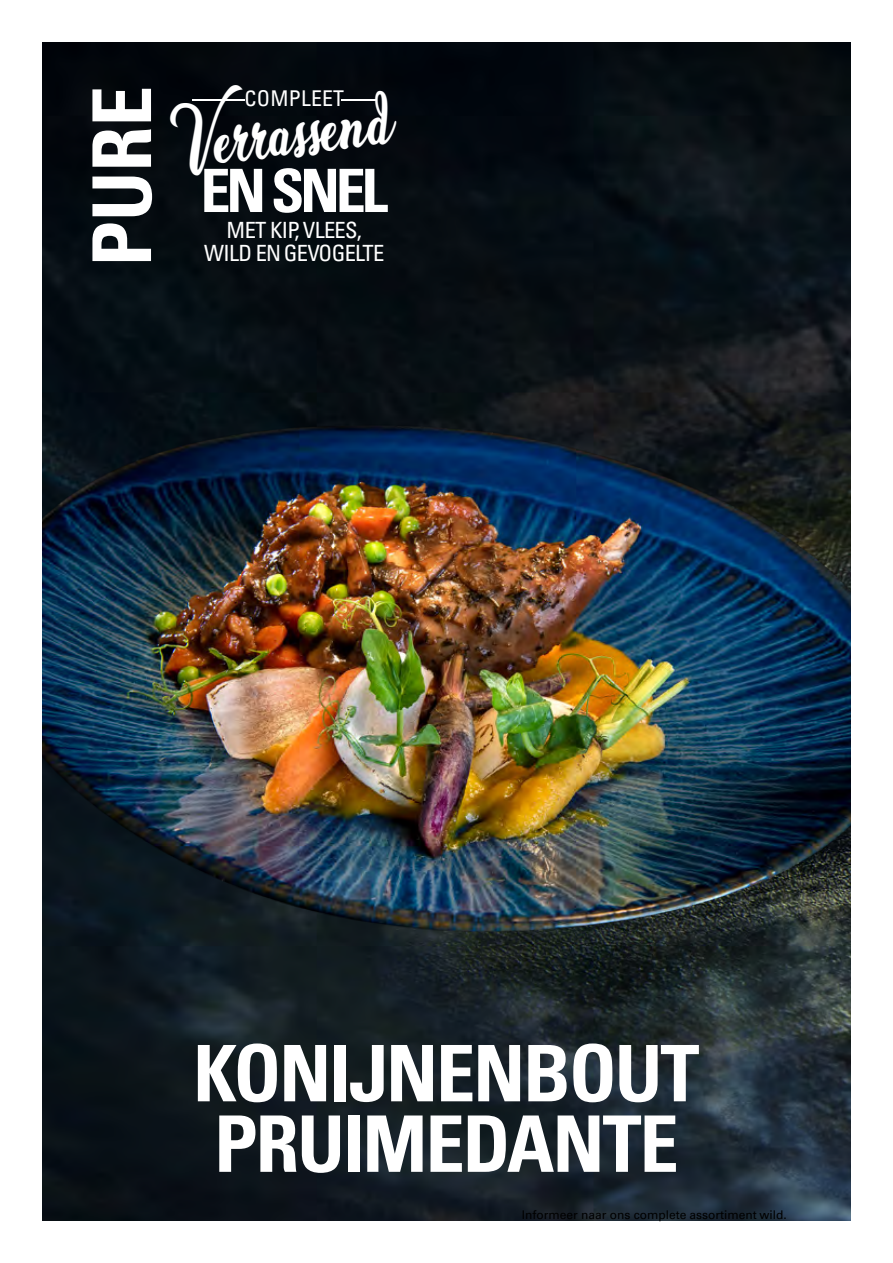
<style>
.page{position:relative;width:893px;height:1263px;background:#fff}
.page>*{position:absolute;margin:0;border:0;box-sizing:border-box;transform-origin:0 0}
.t1{font:700 condensed 81.15px "Univers";color:#fff}
.t2{font:700 condensed 78px/70.5px "Univers";letter-spacing:-.025em;color:#fff}
.t3{font:700 condensed 59.85px "Univers";letter-spacing:-.07em;color:#fff}
.t4{font:37.95px "Amsterdam";color:#fff}
.t5{font:condensed 22.5px/23.7px "Univers";letter-spacing:-.03em;color:#fff;text-align:center}
.t6{font:condensed 21.75px "Univers";letter-spacing:.01em;color:#fff}
.t7{font:12px "Univers";color:#000}
</style>
<div class="page">
<img style="left:43px;top:43px;width:807px;height:1177px">
<hr style="left:341px;top:99px;width:36px;height:2px;background:#fff">
<hr style="left:192px;top:99px;width:53px;height:2px;background:#fff">
<img style="left:43px;top:293px;width:807px;height:736px">
<h1 class="t1" style="left:72px;top:266px;width:182px;rotate:-90deg">PURE</h1>
<h3 class="t4" style="left:177px;top:132px;width:217px;rotate:-6deg">Verrassend</h3>
<h3 class="t6" style="left:245px;top:84px;width:101px">COMPLEET</h3>
<h3 class="t3" style="left:201px;top:154px;width:189px">EN SNEL</h3>
<h3 class="t5" style="left:204px;top:217px;width:182px">MET KIP, VLEES,<br>WILD EN GEVOGELTE</h3>
<h2 class="t2" style="left:194px;top:1037px;width:507px">KONIJNENBOUT<br>PRUIMEDANTE</h2>
<p class="t7" style="left:522px;top:1208px;width:266px">Informeer naar ons complete assortiment wild.</p>
</div>
